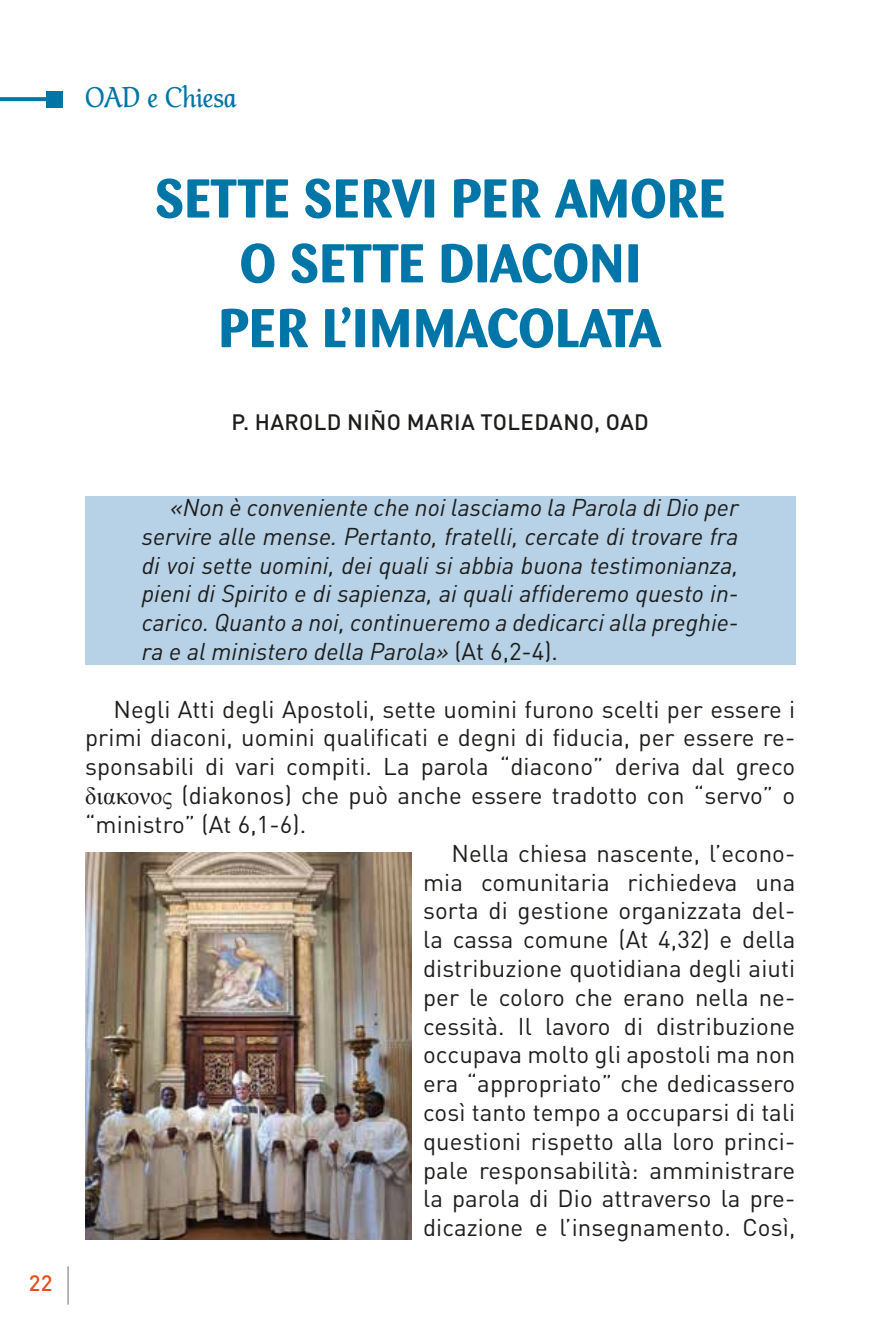
<style>
.page{position:relative;width:879px;height:1333px;background:#fff}
.page>*{position:absolute;margin:0;border:0;box-sizing:border-box;transform-origin:0 0}
.t1{font:700 54px/64.8px "Barmeno";letter-spacing:.02em;color:#0075a7;text-align:center}
.t2{font:600 30px "Althea";color:#0075a7}
.t3{font:24px "DIN";letter-spacing:.005em;color:#1d1d1b}
.t4{font:italic 24px/28.8px "DIN";color:#1d1d1b;text-align:justify}
.t5{font:500 22px "DIN Pro";letter-spacing:.02em;color:#1d1d1b}
.t6{font:500 22px "DIN Pro";color:#e94e1b}
.s1{font-style:normal}
.s2{font-family:"Times New Roman"}
</style>
<div class="page">
<hr style="left:68px;top:1266px;width:1px;height:38px;background:#706f6f">
<div style="left:85px;top:496px;width:710px;height:168px;background:#b7d1e6"></div>
<svg style="left:0;top:97px;width:46px;height:4px"></svg>
<div style="left:46px;top:91px;width:16px;height:16px;background:#0075a7"></div>
<img style="left:85px;top:852px;width:327px;height:387px">
<p class="t6" style="left:29px;top:1264px;width:25px">22</p>
<p class="t2" style="left:85px;top:79px;width:153px">OAD e Chiesa</p>
<h1 class="t1" style="left:155px;top:166px;width:571px">SETTE SERVI PER AMORE<br>O SETTE DIACONI<br>PER L’IMMACOLATA</h1>
<p class="t5" style="left:231px;top:404px;width:419px">P. HAROLD NIÑO MARIA TOLEDANO, OAD</p>
<p class="t4" style="left:142px;top:492px;width:598px;text-indent:28px">«Non è conveniente che noi lasciamo la Parola di Dio per servire alle mense. Pertanto, fratelli, cercate di trovare fra di voi sette uomini, dei quali si abbia buona testimonianza, pieni di Spirito e di sapienza, ai quali affideremo questo in&shy;carico. Quanto a noi, continueremo a dedicarci alla preghie&shy;ra e al ministero della Parola» <span class="s1">(At 6,2-4).</span></p>
<p class="t3" style="left:113px;top:694px;width:683px">Negli Atti degli Apostoli, sette uomini furono scelti per essere i</p>
<p class="t3" style="left:85px;top:722px;width:712px">primi diaconi, uomini qualificati e degni di fiducia, per essere re-</p>
<p class="t3" style="left:85px;top:751px;width:712px">sponsabili di vari compiti. La parola “diacono” deriva dal greco</p>
<p class="t3" style="left:85px;top:780px;width:712px"><span class="s2">διακονος</span> (diakonos) che può anche essere tradotto con “servo” o</p>
<p class="t3" style="left:85px;top:809px;width:223px">“ministro” (At 6,1-6).</p>
<p class="t3" style="left:451px;top:838px;width:345px">Nella chiesa nascente, l’econo-</p>
<p class="t3" style="left:423px;top:866px;width:374px">mia comunitaria richiedeva una</p>
<p class="t3" style="left:423px;top:895px;width:374px">sorta di gestione organizzata del-</p>
<p class="t3" style="left:423px;top:924px;width:374px">la cassa comune (At 4,32) e della</p>
<p class="t3" style="left:423px;top:953px;width:374px">distribuzione quotidiana degli aiuti</p>
<p class="t3" style="left:423px;top:982px;width:374px">per le coloro che erano nella ne-</p>
<p class="t3" style="left:423px;top:1010px;width:374px">cessità. Il lavoro di distribuzione</p>
<p class="t3" style="left:423px;top:1039px;width:374px">occupava molto gli apostoli ma non</p>
<p class="t3" style="left:423px;top:1068px;width:374px">era “appropriato” che dedicassero</p>
<p class="t3" style="left:423px;top:1097px;width:374px">così tanto tempo a occuparsi di tali</p>
<p class="t3" style="left:423px;top:1126px;width:374px">questioni rispetto alla loro princi-</p>
<p class="t3" style="left:423px;top:1154px;width:374px">pale responsabilità: amministrare</p>
<p class="t3" style="left:423px;top:1183px;width:374px">la parola di Dio attraverso la pre-</p>
<p class="t3" style="left:423px;top:1212px;width:374px">dicazione e l’insegnamento. Così,</p>
</div>
